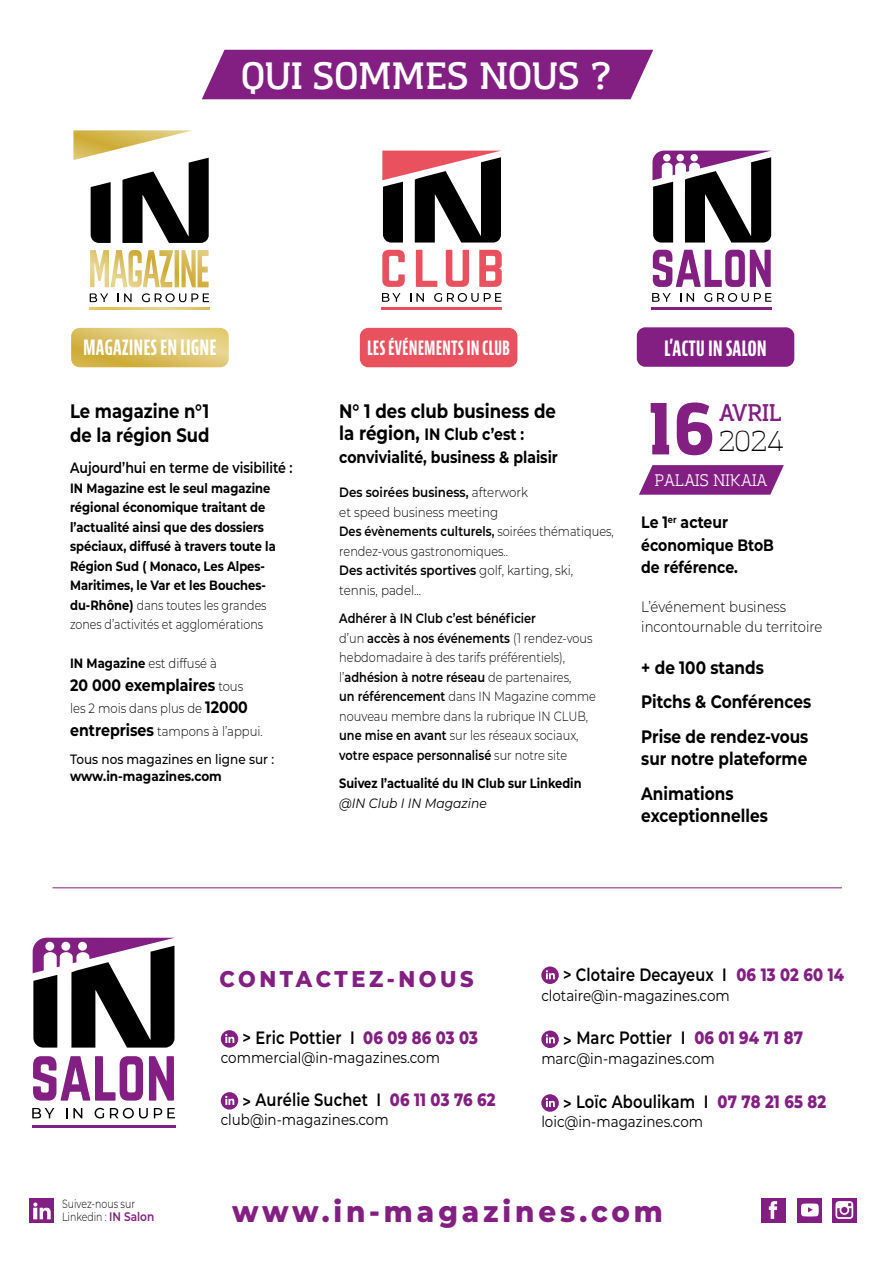
<style>
.page{position:relative;width:893px;height:1263px;background:#fff}
.page>*{position:absolute;margin:0;border:0;box-sizing:border-box;transform-origin:0 0}
.t1{font:900 72.45px "Amazing Grotesk";color:#831f82;scale:.83 1}
.t2{font:600 37.8px "Amazing Grotesk";color:#fff;scale:.95 1}
.t3{font:800 29.25px "Montserrat";letter-spacing:.14em;color:#831f82;scale:.95 1}
.t4{font:300 28.35px "Amazing Grotesk";color:#000;scale:.9 1}
.t5{font:600 24px "Amazing Grotesk";color:#831f82;scale:.9 1}
.t6{font:800 22.8px "Montserrat";letter-spacing:.17em;color:#831f82;scale:.92 1}
.t7{font:700 extra-condensed 22.5px "Bernina Sans";color:#fff}
.t8{font:700 extra-condensed 21px "Bernina Sans";color:#fff}
.t9{font:700 19.5px/24px "Montserrat";color:#000;scale:.84 1}
.t10{font:700 19.5px "Montserrat";color:#000;scale:.85 1}
.t11{font:700 18px/34.5px "Montserrat";color:#000;scale:.85 1}
.t12{font:600 17.85px "Montserrat";letter-spacing:.01em;color:#000;scale:.82 1}
.t13{font:600 17.85px "Montserrat";letter-spacing:.01em;color:#000;scale:.81 1}
.t14{font:600 17.85px "Montserrat";letter-spacing:.01em;color:#000;scale:.83 1}
.t15{font:700 16.5px/22.5px "Montserrat";color:#000;scale:.85 1}
.t16{font:700 16.5px "Montserrat";color:#000;scale:.86 1}
.t17{font:16.5px "Amazing Grotesk";color:#fff;scale:.9 1}
.t18{font:15.3px "Montserrat";color:#000;scale:.88 1}
.t19{font:300 15px/19.5px "Montserrat";color:#000;scale:.88 1}
.t20{font:600 15px "Montserrat";color:#000;scale:.84 1}
.t21{font:300 13.5px/19.5px "Montserrat";color:#000;scale:.84 1}
.t22{font:700 13.5px/19.5px "Montserrat";color:#000;scale:.85 1}
.t23{font:300 13.5px/19.5px "Montserrat";color:#000;scale:.88 1}
.t24{font:300 13.5px/22.5px "Montserrat";color:#000;scale:.86 1}
.t25{font:700 13.5px "Montserrat";color:#000;scale:.84 1}
.t26{font:500 13.5px "Montserrat";color:#000;scale:.89 1}
.t27{font:700 13.5px "Montserrat";color:#000;scale:.89 1}
.t28{font:italic 13.5px "Montserrat";color:#000;scale:.91 1}
.t29{font:300 11.85px/13.4px "Montserrat";color:#000;scale:.79 1}
.s1{font-weight:300}
.s2{font-weight:700}
.s3{font-weight:300;font-size:13.5px}
.s4{font-weight:700;font-size:16.5px}
.s5{font-size:19.5px}
.s6{font-weight:600}
.s7{font-weight:600;font-size:12.45px;color:#831f82}
.s8{font-weight:800;color:#831f82}
</style>
<div class="page">
<div style="left:202px;top:50px;width:451px;height:49px;background:#831f82"></div>
<svg style="left:89px;top:308px;width:120px;height:2px"></svg>
<svg style="left:90px;top:293px;width:18px;height:9px"></svg>
<svg style="left:118px;top:293px;width:14px;height:9px"></svg>
<svg style="left:142px;top:293px;width:67px;height:9px"></svg>
<svg style="left:90px;top:250px;width:119px;height:37px"></svg>
<svg style="left:382px;top:151px;width:119px;height:92px"></svg>
<hr style="left:382px;top:307px;width:120px;height:3px;background:#ea515f">
<svg style="left:382px;top:293px;width:18px;height:9px"></svg>
<svg style="left:410px;top:293px;width:14px;height:9px"></svg>
<svg style="left:434px;top:293px;width:67px;height:9px"></svg>
<svg style="left:382px;top:250px;width:23px;height:37px"></svg>
<svg style="left:416px;top:250px;width:21px;height:37px"></svg>
<svg style="left:446px;top:250px;width:23px;height:37px"></svg>
<svg style="left:479px;top:250px;width:23px;height:37px"></svg>
<svg style="left:653px;top:250px;width:118px;height:37px"></svg>
<hr style="left:652px;top:307px;width:120px;height:3px;background:#831f82">
<svg style="left:652px;top:293px;width:19px;height:9px"></svg>
<svg style="left:687px;top:293px;width:7px;height:9px"></svg>
<svg style="left:704px;top:293px;width:67px;height:9px"></svg>
<svg style="left:652px;top:151px;width:119px;height:92px"></svg>
<svg style="left:73px;top:130px;width:136px;height:113px"></svg>
<svg style="left:639px;top:465px;width:145px;height:30px;background:#90368f"></svg>
<svg style="left:71px;top:328px;width:158px;height:39px;background:#dcc36a"></svg>
<div style="left:360px;top:328px;width:157px;height:39px;background:#ea515f;border-radius:9px"></div>
<div style="left:637px;top:327px;width:157px;height:40px;background:#831f82;border-radius:9px"></div>
<hr style="left:52px;top:887px;width:790px;height:1px;background:#831f82">
<div style="left:761px;top:1197px;width:24px;height:25px;background:#831f82"></div>
<svg style="left:769px;top:1201px;width:8px;height:18px"></svg>
<div style="left:797px;top:1197px;width:25px;height:25px;background:#831f82"></div>
<svg style="left:801px;top:1203px;width:18px;height:13px"></svg>
<div style="left:832px;top:1197px;width:25px;height:25px;background:#831f82"></div>
<svg style="left:835px;top:1201px;width:18px;height:18px"></svg>
<svg style="left:33px;top:1056px;width:110px;height:45px"></svg>
<svg style="left:149px;top:1056px;width:25px;height:44px"></svg>
<hr style="left:32px;top:1125px;width:143px;height:3px;background:#831f82">
<svg style="left:32px;top:1108px;width:22px;height:10px"></svg>
<svg style="left:73px;top:1108px;width:9px;height:10px"></svg>
<svg style="left:95px;top:1108px;width:9px;height:10px"></svg>
<svg style="left:110px;top:1108px;width:38px;height:10px"></svg>
<svg style="left:154px;top:1108px;width:21px;height:10px"></svg>
<svg style="left:33px;top:938px;width:142px;height:109px"></svg>
<div style="left:30px;top:1198px;width:24px;height:25px;background:#831f82"></div>
<svg style="left:33px;top:1202px;width:18px;height:17px"></svg>
<svg style="left:221px;top:1030px;width:17px;height:18px"></svg>
<svg style="left:221px;top:1092px;width:17px;height:17px"></svg>
<svg style="left:541px;top:1094px;width:18px;height:18px"></svg>
<svg style="left:541px;top:1030px;width:18px;height:18px"></svg>
<svg style="left:541px;top:966px;width:18px;height:18px"></svg>
<h2 class="t2" style="left:241px;top:53px;width:392px">QUI SOMMES NOUS ?</h2>
<h3 class="t7" style="left:83px;top:334px;width:135px">MAGAZINES EN LIGNE</h3>
<h3 class="t8" style="left:367px;top:335px;width:144px">LES ÉVÉNEMENTS IN CLUB</h3>
<h3 class="t7" style="left:664px;top:335px;width:104px">L’ACTU IN SALON</h3>
<h3 class="t9" style="left:70px;top:398px;width:167px">Le magazine n°1 de la région Sud</h3>
<p class="t20" style="left:70px;top:457px;width:266px">Aujourd’hui en terme de visibilité :</p>
<p class="t22" style="left:70px;top:478px;width:243px">IN Magazine est le seul magazine régional économique traitant de l’actualité ainsi que des dossiers spéciaux, diffusé à travers toute la Région Sud ( Monaco, Les Alpes-Maritimes, le Var et les Bouches&shy;du-Rhône) <span class="s1">dans toutes les grandes zones d’activités et agglomérations</span></p>
<p class="t24" style="left:70px;top:652px;width:172px"><span class="s2">IN Magazine</span> est diffusé à</p>
<p class="t16" style="left:70px;top:673px;width:203px">20 000 exemplaires <span class="s3">tous</span></p>
<p class="t24" style="left:70px;top:697px;width:226px">les 2 mois dans plus de <span class="s4">12000 entreprises</span> tampons à l’appui.</p>
<p class="t26" style="left:70px;top:750px;width:231px">Tous nos magazines en ligne sur :</p>
<p class="t27" style="left:70px;top:766px;width:172px">www.in-magazines.com</p>
<h3 class="t10" style="left:339px;top:397px;width:256px">N° 1 des club business de</h3>
<p class="t15" style="left:339px;top:422px;width:259px"><span class="s5">la région,</span> IN Club c’est : convivialité, business &amp; plaisir</p>
<p class="t23" style="left:339px;top:482px;width:313px"><span class="s6">Des soirées business,</span> afterwork<br>et speed business meeting<br><span class="s6">Des évènements culturels,</span> soirées thématiques, rendez-vous gastronomiques..<br><span class="s6">Des activités sportives</span> golf, karting, ski, tennis, padel...</p>
<p class="t21" style="left:339px;top:608px;width:307px"><span class="s6">Adhérer à IN Club c’est bénéficier<br></span>d’un <span class="s6">accès à nos événements</span> (1 rendez-vous hebdomadaire à des tarifs préférentiels), l’<span class="s6">adhésion à notre réseau</span> de partenaires,<br><span class="s6">un référencement</span> dans IN Magazine comme nouveau membre dans la rubrique IN CLUB, <span class="s6">une mise en avant</span> sur les réseaux sociaux, <span class="s6">votre espace personnalisé</span> sur notre site</p>
<p class="t25" style="left:339px;top:774px;width:290px">Suivez l’actualité du IN Club sur Linkedin</p>
<p class="t28" style="left:339px;top:794px;width:164px">@IN Club I IN Magazine</p>
<h1 class="t1" style="left:648px;top:382px;width:82px">16</h1>
<h3 class="t5" style="left:719px;top:398px;width:71px">AVRIL</h3>
<h3 class="t4" style="left:719px;top:425px;width:73px">2024</h3>
<p class="t17" style="left:654px;top:471px;width:127px">PALAIS NIKAIA</p>
<p class="t15" style="left:641px;top:510px;width:158px">Le 1<sup>er</sup> acteur économique BtoB de référence.</p>
<p class="t19" style="left:641px;top:597px;width:207px">L’événement business incontournable du territoire</p>
<h3 class="t11" style="left:641px;top:649px;width:201px">+ de 100 stands<br>Pitchs &amp; Conférences<br>Prise de rendez-vous</h3>
<h3 class="t11" style="left:641px;top:741px;width:197px">sur notre plateforme<br>Animations</h3>
<h3 class="t11" style="left:641px;top:798px;width:150px">exceptionnelles</h3>
<p class="t29" style="left:62px;top:1197px;width:118px">Suivez-nous sur<br>Linkedin : <span class="s7">IN Salon</span></p>
<h3 class="t6" style="left:219px;top:962px;width:278px">CONTACTEZ-NOUS</h3>
<h3 class="t12" style="left:243px;top:1025px;width:289px">&gt; Eric Pottier I <span class="s8">06 09 86 03 03</span></h3>
<p class="t18" style="left:221px;top:1047px;width:251px">commercial@in-magazines.com</p>
<h3 class="t12" style="left:243px;top:1087px;width:310px">&gt; Aurélie Suchet I <span class="s8">06 11 03 76 62</span></h3>
<p class="t18" style="left:221px;top:1109px;width:192px">club@in-magazines.com</p>
<h3 class="t13" style="left:563px;top:962px;width:348px">&gt; Clotaire Decayeux I <span class="s8">06 13 02 60 14</span></h3>
<p class="t18" style="left:541px;top:985px;width:216px">clotaire@in-magazines.com</p>
<h3 class="t14" style="left:563px;top:1025px;width:290px">&gt; Marc Pottier I <span class="s8">06 01 94 71 87</span></h3>
<p class="t18" style="left:541px;top:1048px;width:199px">marc@in-magazines.com</p>
<h3 class="t12" style="left:563px;top:1089px;width:322px">&gt; Loïc Aboulikam I <span class="s8">07 78 21 65 82</span></h3>
<p class="t18" style="left:541px;top:1111px;width:185px">loic@in-magazines.com</p>
<h3 class="t3" style="left:232px;top:1190px;width:455px">www.in-magazines.com</h3>
</div>
